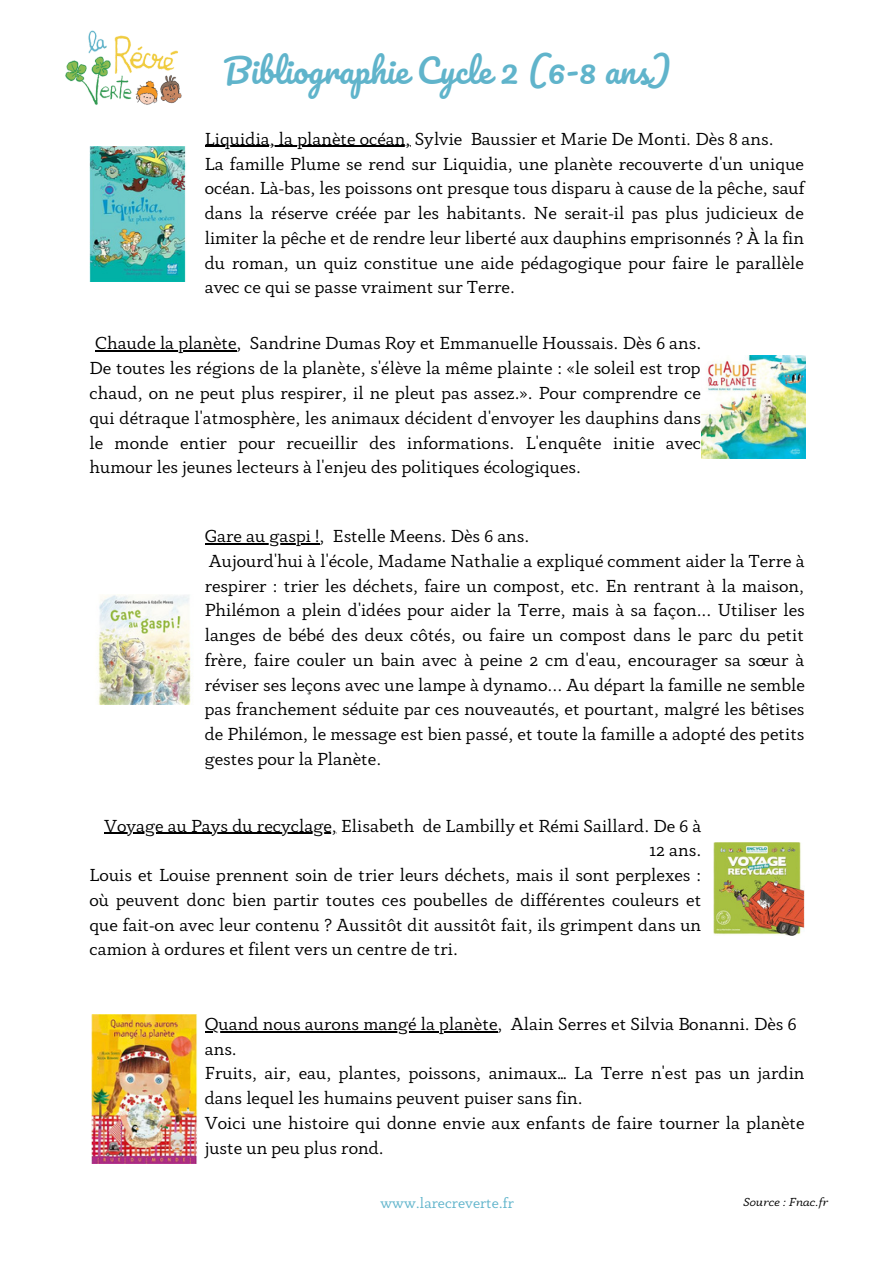
<style>
.page{position:relative;width:894px;height:1264px;background:#fff}
.page>*{position:absolute;margin:0;border:0;box-sizing:border-box;transform-origin:0 0}
.t1{font:33px "Pacifico";color:#60b4cb}
.t2{font:18px/24.8px "Anaphora";color:#000;text-align:justify}
.t3{font:15px "Anaphora";color:#60b4cb}
.t4{font:italic 12px "Anaphora";color:#000}
</style>
<div class="page">
<img style="left:89px;top:147px;width:97px;height:135px">
<img style="left:701px;top:355px;width:103px;height:104px">
<img style="left:98px;top:594px;width:93px;height:110px">
<img style="left:713px;top:842px;width:91px;height:93px">
<img style="left:91px;top:1014px;width:106px;height:149px">
<img style="left:65px;top:30px;width:117px;height:75px">
<hr style="left:205px;top:543px;width:114px;height:1px;background:#000">
<hr style="left:205px;top:1030px;width:292px;height:2px;background:#000">
<hr style="left:205px;top:146px;width:205px;height:1px;background:#000">
<hr style="left:95px;top:350px;width:141px;height:2px;background:#000">
<hr style="left:104px;top:832px;width:233px;height:1px;background:#000">
<p class="t1" style="left:223px;top:53px;width:449px">Bibliographie Cycle 2 (6-8 ans)</p>
<p class="t2" style="left:205px;top:128px;width:570px">Liquidia, la planète océan, Sylvie Baussier et Marie De Monti. Dès 8 ans.</p>
<p class="t2" style="left:205px;top:153px;width:601px">La famille Plume se rend sur Liquidia, une planète recouverte d'un unique océan. Là-bas, les poissons ont presque tous disparu à cause de la pêche, sauf dans la réserve créée par les habitants. Ne serait-il pas plus judicieux de limiter la pêche et de rendre leur liberté aux dauphins emprisonnés ? À la fin du roman, un quiz constitue une aide pédagogique pour faire le parallèle avec ce qui se passe vraiment sur Terre.</p>
<p class="t2" style="left:95px;top:332px;width:607px">Chaude la planète, Sandrine Dumas Roy et Emmanuelle Houssais. Dès 6 ans.</p>
<p class="t2" style="left:89px;top:357px;width:613px">De toutes les régions de la planète, s'élève la même plainte : «le soleil est trop chaud, on ne peut plus respirer, il ne pleut pas assez.». Pour comprendre ce qui détraque l'atmosphère, les animaux décident d'envoyer les dauphins dans le monde entier pour recueillir des informations. L'enquête initie avec humour les jeunes lecteurs à l'enjeu des politiques écologiques.</p>
<p class="t2" style="left:205px;top:525px;width:326px">Gare au gaspi !, Estelle Meens. Dès 6 ans.</p>
<p class="t2" style="left:205px;top:550px;width:601px">Aujourd'hui à l'école, Madame Nathalie a expliqué comment aider la Terre à respirer : trier les déchets, faire un compost, etc. En rentrant à la maison, Philémon a plein d'idées pour aider la Terre, mais à sa façon... Utiliser les langes de bébé des deux côtés, ou faire un compost dans le parc du petit frère, faire couler un bain avec à peine 2 cm d'eau, encourager sa sœur à réviser ses leçons avec une lampe à dynamo... Au départ la famille ne semble pas franchement séduite par ces nouveautés, et pourtant, malgré les bêtises de Philémon, le message est bien passé, et toute la famille a adopté des petits gestes pour la Planète.</p>
<p class="t2" style="left:104px;top:814px;width:598px;text-align:right">Voyage au Pays du recyclage, Elisabeth de Lambilly et Rémi Saillard. De 6 à<br>12 ans.</p>
<p class="t2" style="left:89px;top:864px;width:613px">Louis et Louise prennent soin de trier leurs déchets, mais il sont perplexes : où peuvent donc bien partir toutes ces poubelles de différentes couleurs et que fait-on avec leur contenu ? Aussitôt dit aussitôt fait, ils grimpent dans un camion à ordures et filent vers un centre de tri.</p>
<p class="t2" style="left:205px;top:1012px;width:593px">Quand nous aurons mangé la planète, Alain Serres et Silvia Bonanni. Dès 6 ans.</p>
<p class="t2" style="left:205px;top:1062px;width:601px">Fruits, air, eau, plantes, poissons, animaux… La Terre n'est pas un jardin dans lequel les humains peuvent puiser sans fin.</p>
<p class="t2" style="left:205px;top:1111px;width:601px">Voici une histoire qui donne envie aux enfants de faire tourner la planète juste un peu plus rond.</p>
<p class="t3" style="left:380px;top:1196px;width:135px">www.larecreverte.fr</p>
<p class="t4" style="left:742px;top:1196px;width:86px">Source : Fnac.fr</p>
</div>
